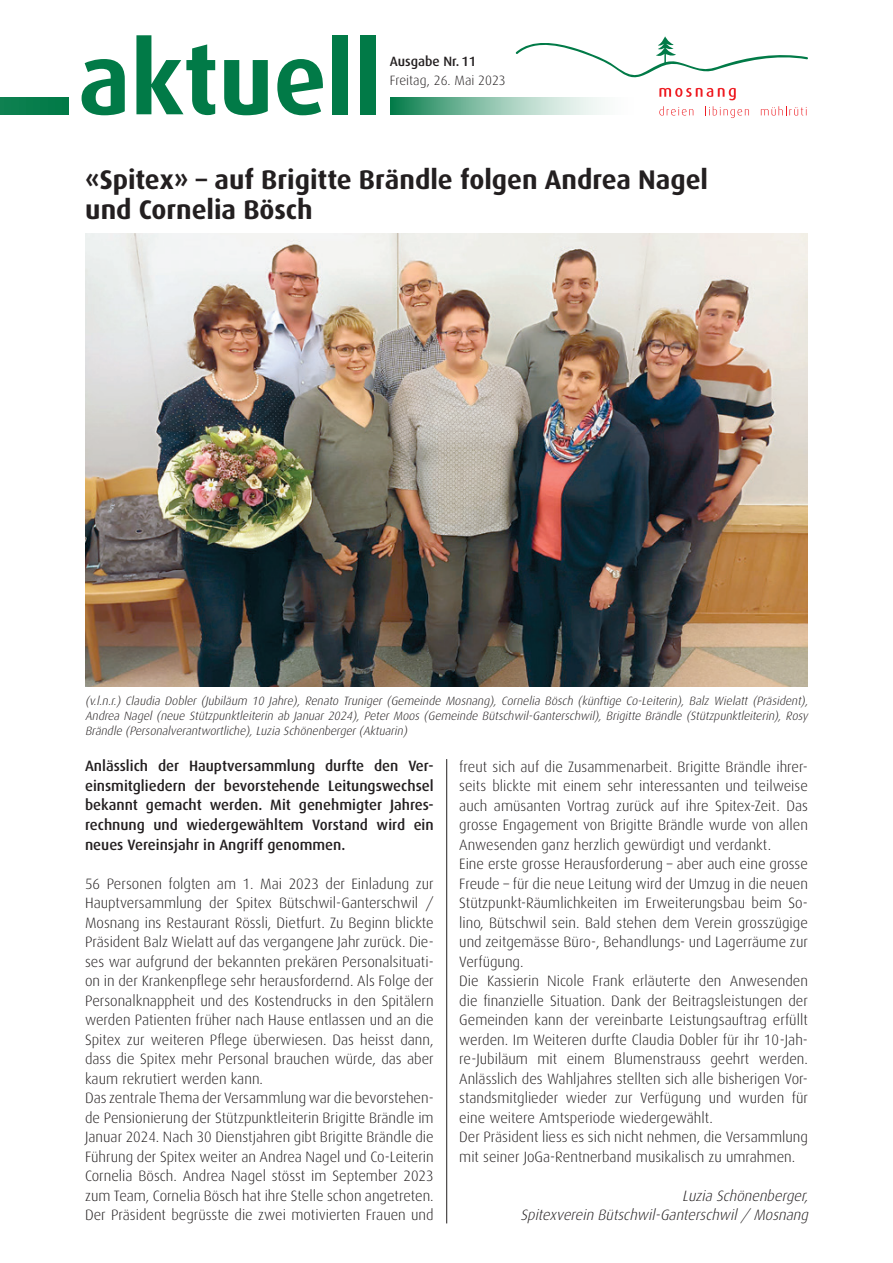
<style>
.page{position:relative;width:893px;height:1263px;background:#fff}
.page>*{position:absolute;margin:0;border:0;box-sizing:border-box;transform-origin:0 0}
.t1{font:700 100.65px "Dax";color:#017a47;scale:.96 1}
.t2{font:700 27px/30px "Dax";color:#231f20}
.t3{font:300 15px/19.5px "Dax";color:#231f20}
.t4{font:500 15px/19.5px "Dax";color:#231f20;text-align:justify}
.t5{font:italic 300 15px/19.5px "Dax";color:#231f20;text-align:right}
.t6{font:300 13.5px "Dax";color:#231f20}
.t7{font:500 13.5px "Dax";color:#231f20}
.t8{font:italic 300 12px/15px "Dax";color:#231f20;text-align:justify}
</style>
<div class="page">
<svg style="left:659px;top:88px;width:77px;height:12px"></svg>
<svg style="left:516px;top:36px;width:292px;height:42px"></svg>
<svg style="left:659px;top:106px;width:34px;height:10px"></svg>
<svg style="left:705px;top:106px;width:44px;height:12px"></svg>
<svg style="left:761px;top:106px;width:46px;height:10px"></svg>
<svg style="left:390px;top:98px;width:213px;height:17px"></svg>
<div style="left:0;top:98px;width:69px;height:17px;background:#017a47"></div>
<hr style="left:446px;top:759px;width:1px;height:464px;background:#231f20">
<img style="left:85px;top:234px;width:723px;height:453px">
<h1 class="t1" style="left:78px;top:23px;width:317px">aktuell</h1>
<p class="t7" style="left:390px;top:53px;width:88px">Ausgabe Nr. 11</p>
<p class="t6" style="left:390px;top:73px;width:118px">Freitag, 26. Mai 2023</p>
<h2 class="t2" style="left:85px;top:165px;width:624px">«Spitex» – auf Brigitte Brändle folgen Andrea Nagel und Cornelia Bösch</h2>
<p class="t8" style="left:85px;top:694px;width:727px">(v.l.n.r.) Claudia Dobler (J ubiläum 10 Jahre), Renato Truniger (Gemeinde Mosnang), Cornelia Bösch (künftige Co-Leiterin), Balz Wielatt (Präsident), Andrea Nagel (neue Stützpunktleiterin ab Januar 2024), Peter Moos (Gemeinde Bütschwil-Ganterschwil), Brigitte Brändle (Stützpunktleiterin), Rosy Brändle (Personalverantwortliche), Luzia Schönenberger (Aktuarin)</p>
<p class="t4" style="left:85px;top:757px;width:350px">Anlässlich der Hauptversammlung durfte den Ver&shy;einsmitgliedern der bevorstehende Leitungswechsel bekannt gemacht werden. Mit genehmigter Jahres&shy;rechnung und wiedergewähltem Vorstand wird ein neues Vereinsjahr in Angriff genommen.</p>
<p class="t3" style="left:85px;top:874px;width:350px">56 Personen folgten am 1. Mai 2023 der Einladung zur Hauptversammlung der Spitex Bütschwil-Ganterschwil / Mosnang ins Restaurant Rössli, Dietfurt. Zu Beginn blickte Präsident Balz Wielatt auf das vergangene Jahr zurück. Die&shy;ses war aufgrund der bekannten prekären Personalsituati&shy;on in der Krankenpflege sehr herausfordernd. Als Folge der Personalknappheit und des Kostendrucks in den Spitälern werden Patienten früher nach Hause entlassen und an die Spitex zur weiteren Pflege überwiesen. Das heisst dann, dass die Spitex mehr Personal brauchen würde, das aber kaum rekrutiert werden kann.<br>Das zentrale Thema der Versammlung war die bevorstehen&shy;de Pensionierung der Stützpunktleiterin Brigitte Brändle im Januar 2024. Nach 30 Dienstjahren gibt Brigitte Brändle die Führung der Spitex weiter an Andrea Nagel und Co-Leiterin Cornelia Bösch. Andrea Nagel stösst im September 2023 zum Team, Cornelia Bösch hat ihre Stelle schon angetreten.<br>Der Präsident begrüsste die zwei motivierten Frauen und</p>
<p class="t3" style="left:459px;top:757px;width:350px">freut sich auf die Zusammenarbeit. Brigitte Brändle ihrer&shy;seits blickte mit einem sehr interessanten und teilweise auch amüsanten Vortrag zurück auf ihre Spitex-Zeit. Das grosse Engagement von Brigitte Brändle wurde von allen Anwesenden ganz herzlich gewürdigt und verdankt.<br>Eine erste grosse Herausforderung – aber auch eine grosse Freude – für die neue Leitung wird der Umzug in die neuen Stützpunkt-Räumlichkeiten im Erweiterungsbau beim So&shy;lino, Bütschwil sein. Bald stehen dem Verein grosszügige und zeitgemässe Büro-, Behandlungs- und Lagerräume zur Verfügung.<br>Die Kassierin Nicole Frank erläuterte den Anwesenden die finanzielle Situation. Dank der Beitragsleistungen der Gemeinden kann der vereinbarte Leistungsauftrag erfüllt werden. Im Weiteren durfte Claudia Dobler für ihr 10-Jah&shy;re-Jubiläum mit einem Blumenstrauss geehrt werden.<br>Anlässlich des Wahljahres stellten sich alle bisherigen Vor&shy;standsmitglieder wieder zur Verfügung und wurden für eine weitere Amtsperiode wiedergewählt.<br>Der Präsident liess es sich nicht nehmen, die Versammlung mit seiner JoGa-Rentnerband musikalisch zu umrahmen.</p>
<p class="t5" style="left:520px;top:1186px;width:293px">Luzia Schönenberger,<br>Spitexverein Bütschwil-Ganterschwil/ Mosnang</p>
</div>
